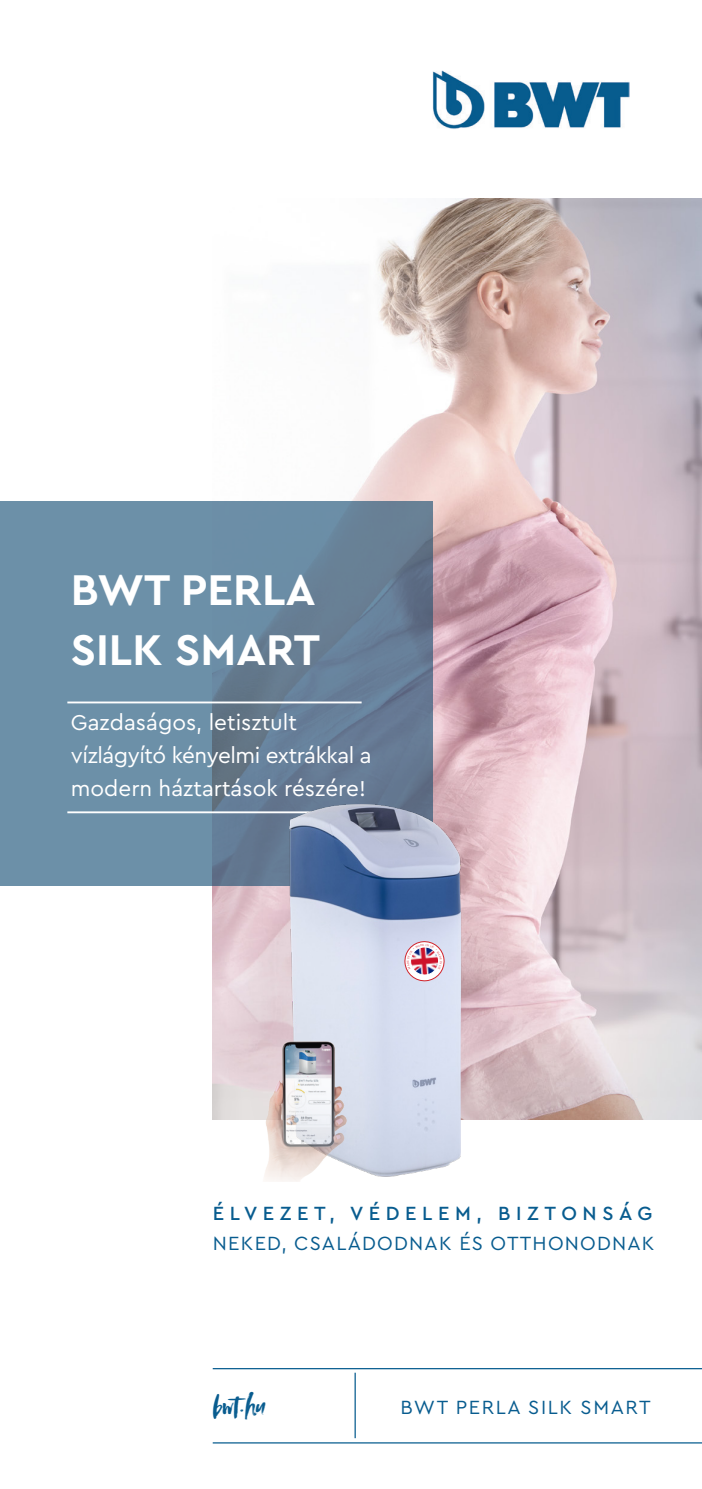
<style>
.page{position:relative;width:702px;height:1489px;background:#fff}
.page>*{position:absolute;margin:0;border:0;box-sizing:border-box;transform-origin:0 0}
.t1{font:700 45px/60px "Cera PRO";color:#fff}
.t2{font:30px "Avallon";color:#085c8f}
.t3{font:22.5px/32.5px "Cera PRO";color:#fff}
.t4{font:20px "Cera PRO";letter-spacing:.06em;color:#085c8f}
.t5{font:500 20px "Cera PRO";letter-spacing:.28em;color:#085c8f}
.t6{font:20px "Cera PRO";letter-spacing:.08em;color:#085c8f}
</style>
<div class="page">
<img style="left:352px;top:198px;width:350px;height:921px">
<img style="left:433px;top:70px;width:196px;height:59px">
<hr style="left:213px;top:1442px;width:489px;height:1px;background:#085c8f">
<hr style="left:213px;top:1367px;width:489px;height:2px;background:#085c8f">
<hr style="left:354px;top:1372px;width:2px;height:65px;background:#085c8f">
<svg style="left:0;top:501px;width:432px;height:385px;background:#6989a1"></svg>
<hr style="left:67px;top:701px;width:294px;height:2px;background:#fff">
<hr style="left:67px;top:811px;width:294px;height:2px;background:#fff">
<img style="left:213px;top:774px;width:380px;height:408px">
<img style="left:249px;top:1023px;width:97px;height:158px">
<svg style="left:404px;top:940px;width:41px;height:41px"></svg>
<p class="t1" style="left:71px;top:558px;width:251px">BWT PERLA<br>SILK SMART</p>
<p class="t3" style="left:71px;top:705px;width:302px">Gazdaságos, letisztult vízlágyító kényelmi extrákkal a modern háztartások részére!</p>
<p class="t5" style="left:213px;top:1200px;width:441px">ÉLVEZET, VÉDELEM, BIZTONSÁG</p>
<p class="t4" style="left:213px;top:1230px;width:443px">NEKED, CSALÁDODNAK ÉS OTTHONODNAK</p>
<p class="t2" style="left:213px;top:1385px;width:54px">bwt.hu</p>
<p class="t6" style="left:400px;top:1393px;width:252px">BWT PERLA SILK SMART</p>
</div>
